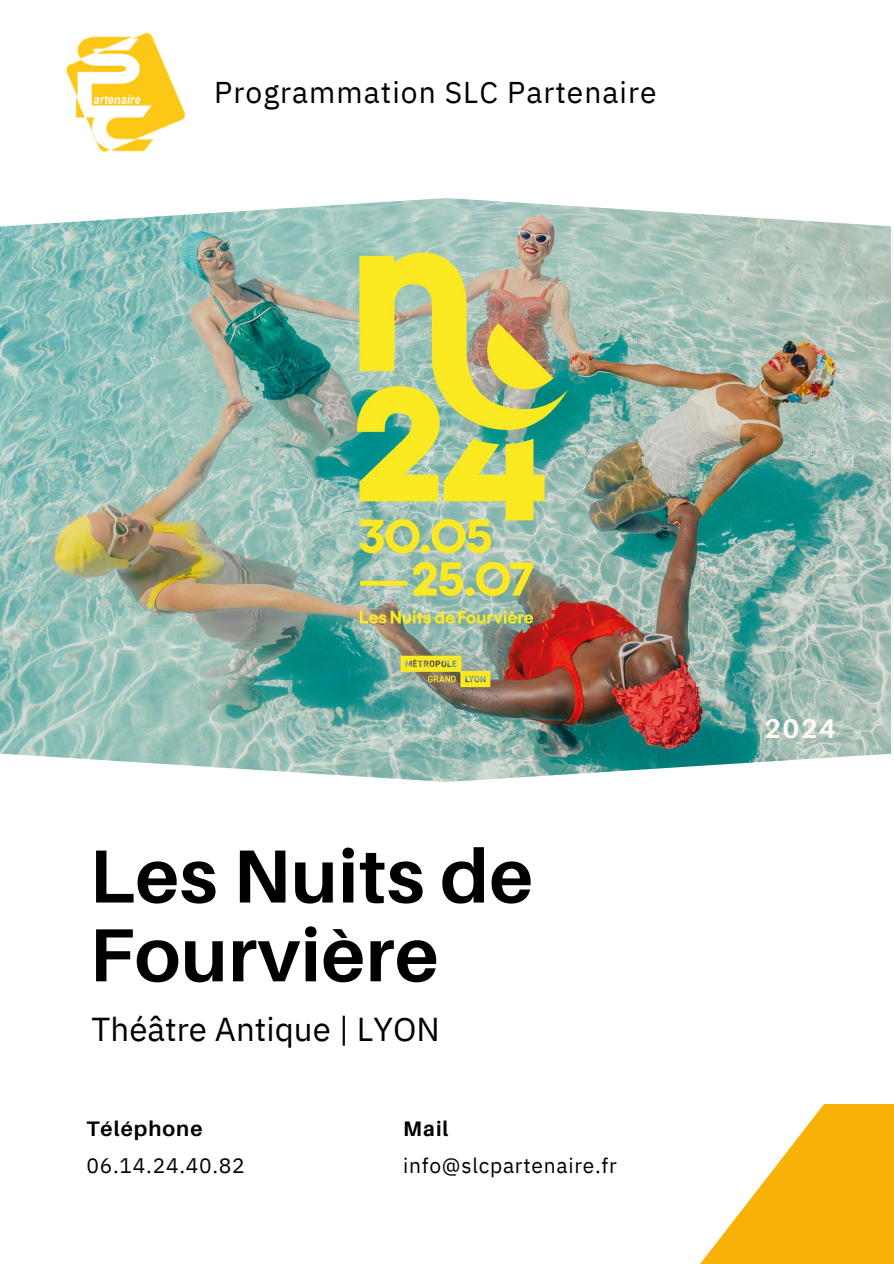
<style>
.page{position:relative;width:894px;height:1264px;background:#fff}
.page>*{position:absolute;margin:0;border:0;box-sizing:border-box;transform-origin:0 0}
.t1{font:700 75.3px/78.8px "Aileron";letter-spacing:.01em;color:#000}
.t2{font:33px "IBM Plex Sans";color:#000}
.t3{font:30px "IBM Plex Sans";letter-spacing:.035em;color:#000}
.t4{font:700 27px "Aileron";color:#fff9f3}
.t5{font:21px "IBM Plex Sans";letter-spacing:.035em;color:#000}
.t6{font:700 21px "Aileron";letter-spacing:.05em;color:#000}
</style>
<div class="page">
<img style="left:0;top:198px;width:889px;height:584px">
<svg style="left:701px;top:1104px;width:192px;height:159px;fill:#f8b207"></svg>
<img style="left:66px;top:32px;width:119px;height:120px">
<h2 class="t3" style="left:214px;top:73px;width:444px">Programmation SLC Partenaire</h2>
<h3 class="t1" style="left:89px;top:835px;width:445px">Les Nuits de<br>Fourvière</h3>
<h1 class="t2" style="left:92px;top:1007px;width:349px">Théâtre Antique | LYON</h1>
<h4 class="t6" style="left:86px;top:1115px;width:118px">Téléphone</h4>
<h2 class="t5" style="left:86px;top:1151px;width:160px">06.14.24.40.82</h2>
<p class="t6" style="left:403px;top:1115px;width:47px">Mail</p>
<p class="t5" style="left:403px;top:1151px;width:215px">info@slcpartenaire.fr</p>
<h4 class="t4" style="left:764px;top:712px;width:73px">2024</h4>
</div>
